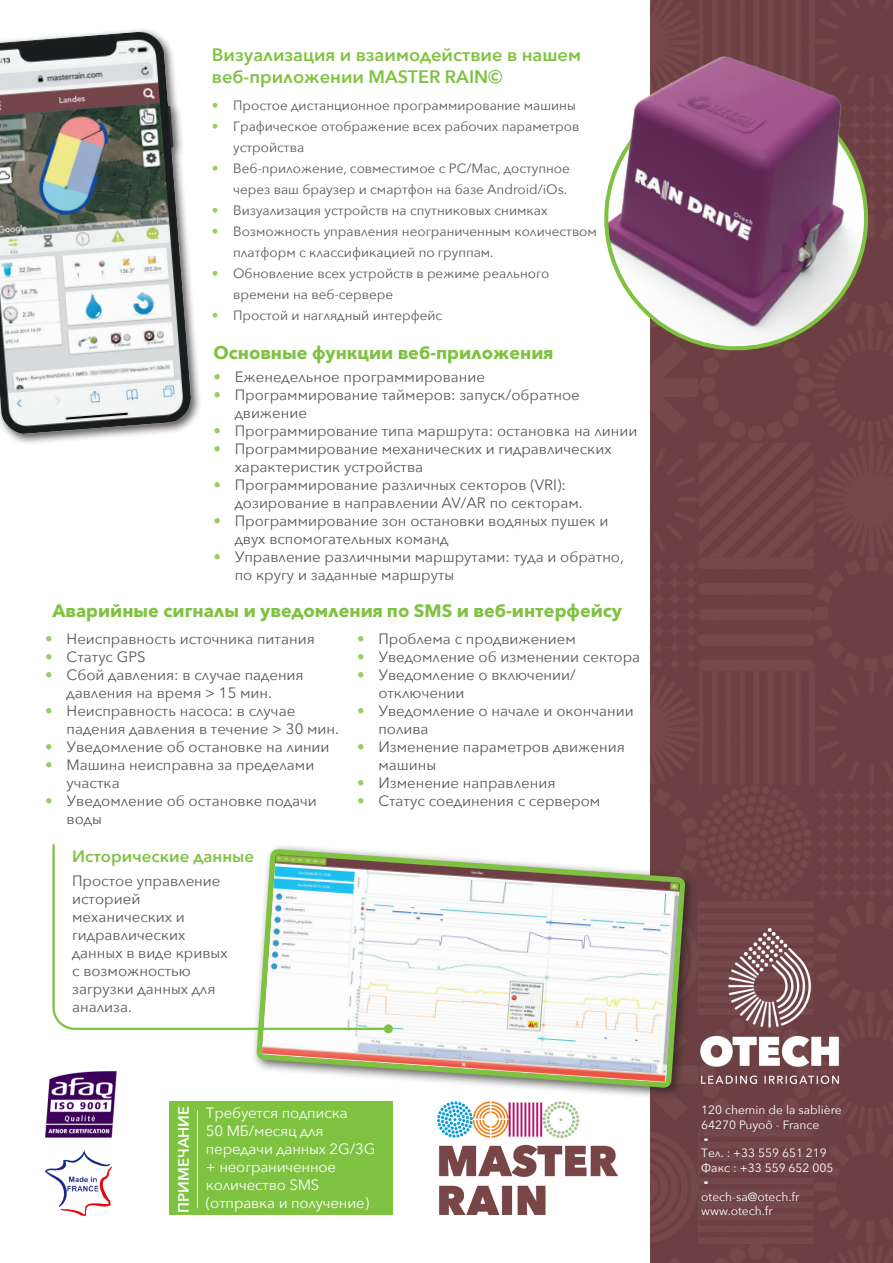
<style>
.page{position:relative;width:893px;height:1263px;background:#fff}
.page>*{position:absolute;margin:0;border:0;box-sizing:border-box;transform-origin:0 0}
.Titre{font:700 18px "Avenir Next";color:#7fc241}
.Titre-2{font:600 18px/21.6px "Avenir Next";color:#7fc241}
.Titre-3{font:600 16.5px "Avenir Next";color:#7fc241}
.Texte{font:15px/18px "Avenir Next";color:#57585a}
.t1{font:15px/18px "Avenir Next";letter-spacing:-.01em;color:#fff}
.t2{font:600 15px "Avenir Next";color:#fff}
.t3{font:13.5px/21px "Avenir Next";color:#57585a}
.t4{font:12px "Avenir Next";color:#fff}
.t5{font:800 12px "Avenir Next";color:#fff}
.s1{color:#98cc63}
</style>
<div class="page">
<img style="left:651px;top:0;width:242px;height:1263px">
<img style="left:698px;top:919px;width:151px;height:171px">
<div style="left:170px;top:1101px;width:223px;height:114px;background:#7fc241"></div>
<hr style="left:197px;top:1110px;width:1px;height:98px;background:#fff">
<img style="left:45px;top:1071px;width:72px;height:67px">
<img style="left:44px;top:1150px;width:67px;height:66px">
<svg style="left:604px;top:78px;width:273px;height:277px"></svg>
<img style="left:620px;top:41px;width:248px;height:177px">
<div style="left:251px;top:844px;width:447px;height:256px;background:#231f20;opacity:.75"></div>
<svg style="left:254px;top:846px;width:434px;height:245px"></svg>
<svg style="left:52px;top:844px;width:339px;height:187px"></svg>
<div style="left:384px;top:1024px;width:9px;height:9px;background:#7fc241;border-radius:50%"></div>
<img style="left:437px;top:1102px;width:181px;height:113px">
<img style="left:0;top:30px;width:200px;height:413px">
<p class="Titre-2" style="left:212px;top:44px;width:371px">Визуализация и взаимодействие в нашем веб-приложении MASTER RAIN©</p>
<p class="t3" style="left:212px;top:94px;width:365px"><span class="s1">•</span> Простое дистанционное программирование машины</p>
<p class="t3" style="left:233px;top:115px;width:348px;text-indent:-21px"><span class="s1">•</span> Графическое отображение всех рабочих параметров устройства</p>
<p class="t3" style="left:212px;top:157px;width:360px;text-align:right"><span class="s1">•</span> Веб-приложение, совместимое с PC/Mac, доступное через ваш браузер и смартфон на базе Android/iOs.</p>
<p class="t3" style="left:212px;top:199px;width:337px"><span class="s1">•</span> Визуализация устройств на спутниковых снимках</p>
<p class="t3" style="left:233px;top:220px;width:365px;text-indent:-21px"><span class="s1">•</span> Возможность управления неограниченным количеством платформ с классификацией по группам.</p>
<p class="t3" style="left:233px;top:262px;width:318px;text-indent:-21px"><span class="s1">•</span> Обновление всех устройств в режиме реального времени на веб-сервере</p>
<p class="t3" style="left:212px;top:304px;width:232px"><span class="s1">•</span> Простой и наглядный интерфейс</p>
<p class="Titre" style="left:213px;top:337px;width:341px">Основные функции веб-приложения</p>
<p class="Texte" style="left:213px;top:367px;width:273px"><span class="s1">•</span> Еженедельное программирование</p>
<p class="Texte" style="left:235px;top:385px;width:347px;text-indent:-21px"><span class="s1">•</span> Программирование таймеров: запуск/обратное движение</p>
<p class="Texte" style="left:213px;top:421px;width:425px"><span class="s1">•</span> Программирование типа маршрута: остановка на линии</p>
<p class="Texte" style="left:235px;top:439px;width:378px;text-indent:-21px"><span class="s1">•</span> Программирование механических и гидравлических характеристик устройства</p>
<p class="Texte" style="left:235px;top:475px;width:350px;text-indent:-21px"><span class="s1">•</span> Программирование различных секторов (VRI): дозирование в направлении AV/AR по секторам.</p>
<p class="Texte" style="left:235px;top:511px;width:375px;text-indent:-21px"><span class="s1">•</span> Программирование зон остановки водяных пушек и двух вспомогательных команд</p>
<p class="Texte" style="left:235px;top:547px;width:391px;text-indent:-21px"><span class="s1">•</span> Управление различными маршрутами: туда и обратно, по кругу и заданные маршруты</p>
<p class="Titre" style="left:52px;top:595px;width:571px">Аварийные сигналы и уведомления по SMS и веб-интерфейсу</p>
<p class="Texte" style="left:45px;top:629px;width:271px"><span class="s1">•</span> Неисправность источника питания</p>
<p class="Texte" style="left:45px;top:647px;width:102px"><span class="s1">•</span> Статус GPS</p>
<p class="Texte" style="left:67px;top:665px;width:239px;text-indent:-21px"><span class="s1">•</span> Сбой давления: в случае падения давления на время &gt; 15 мин.</p>
<p class="Texte" style="left:67px;top:701px;width:274px;text-indent:-21px"><span class="s1">•</span> Неисправность насоса: в случае падения давления в течение &gt; 30 мин.</p>
<p class="Texte" style="left:45px;top:737px;width:286px"><span class="s1">•</span> Уведомление об остановке на линии</p>
<p class="Texte" style="left:67px;top:755px;width:249px;text-indent:-21px"><span class="s1">•</span> Машина неисправна за пределами участка</p>
<p class="Texte" style="left:67px;top:791px;width:252px;text-indent:-21px"><span class="s1">•</span> Уведомление об остановке подачи воды</p>
<p class="Titre-3" style="left:72px;top:842px;width:184px">Исторические данные</p>
<p class="Texte" style="left:72px;top:871px;width:157px">Простое управление историей механических и гидравлических данных в виде кривых с возможностью загрузки данных для анализа.</p>
<p class="Texte" style="left:357px;top:629px;width:220px"><span class="s1">•</span> Проблема с продвижением</p>
<p class="Texte" style="left:357px;top:647px;width:285px"><span class="s1">•</span> Уведомление об изменении сектора</p>
<p class="Texte" style="left:378px;top:665px;width:199px;text-indent:-21px"><span class="s1">•</span> Уведомление о включении/ отключении</p>
<p class="Texte" style="left:378px;top:701px;width:257px;text-indent:-21px"><span class="s1">•</span> Уведомление о начале и окончании полива</p>
<p class="Texte" style="left:378px;top:737px;width:248px;text-indent:-21px"><span class="s1">•</span> Изменение параметров движения машины</p>
<p class="Texte" style="left:357px;top:773px;width:200px"><span class="s1">•</span> Изменение направления</p>
<p class="Texte" style="left:357px;top:791px;width:245px"><span class="s1">•</span> Статус соединения с сервером</p>
<p class="t2" style="left:171px;top:1213px;width:109px;rotate:-90deg">ПРИМЕЧАНИЕ</p>
<p class="t1" style="left:206px;top:1103px;width:171px">Требуется подписка<br>50 МБ/месяц для передачи данных 2G/3G + неограниченное количество SMS</p>
<p class="t1" style="left:206px;top:1193px;width:165px">(отправка и получение)</p>
<p class="t4" style="left:701px;top:1100px;width:142px">120 chemin de la sablière</p>
<p class="t4" style="left:701px;top:1114px;width:120px">64270 Puyoô - France</p>
<p class="t5" style="left:704px;top:1131px;width:6px">-</p>
<p class="t4" style="left:701px;top:1143px;width:127px">Тел. : +33 559 651 219</p>
<p class="t4" style="left:701px;top:1157px;width:134px">Факс : +33 559 652 005</p>
<p class="t5" style="left:704px;top:1174px;width:6px">-</p>
<p class="t4" style="left:701px;top:1186px;width:100px">otech-sa@otech.fr</p>
<p class="t4" style="left:701px;top:1201px;width:73px">www.otech.fr</p>
</div>
